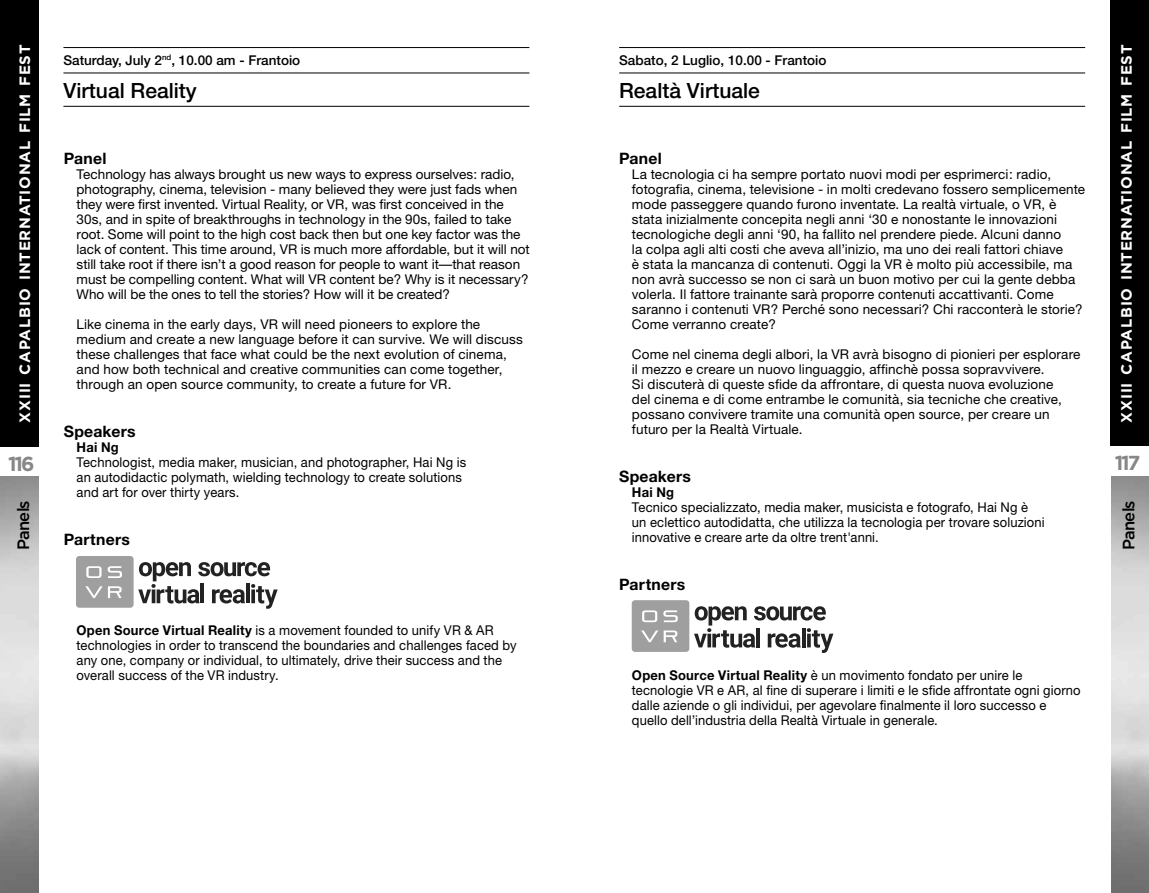
<style>
.page{position:relative;width:1149px;height:893px;background:#fff}
.page>*{position:absolute;margin:0;border:0;box-sizing:border-box;transform-origin:0 0}
.t1{font:500 21px "Helvetica Neue";color:#000}
.t2{font:700 20.25px "Gotham";letter-spacing:-.1em;color:#878787}
.t3{font:500 16.5px "Gotham";letter-spacing:-.05em;color:#000}
.t4{font:700 15.75px "Helvetica Neue";letter-spacing:.015em;color:#000}
.t5{font:700 15px "Gotham";letter-spacing:.05em;color:#fff}
.t6{font:13.5px/15px "Helvetica Neue";letter-spacing:.01em;color:#000}
.t7{font:13.5px/15px "Helvetica Neue";letter-spacing:.01em;color:#000;scale:.96 1}
.t8{font:500 13.5px "Helvetica Neue";color:#000}
.t9{font:700 13.5px "Helvetica Neue";letter-spacing:.02em;color:#000;scale:.96 1}
.s1{font-weight:700}
</style>
<div class="page">
<div style="left:0;top:0;width:38px;height:446px;background:#000"></div>
<div style="left:1110px;top:0;width:38px;height:446px;background:#000"></div>
<hr style="left:63px;top:47px;width:466px;height:1px;background:#000">
<hr style="left:63px;top:73px;width:466px;height:1px;background:#000">
<hr style="left:63px;top:106px;width:466px;height:1px;background:#000">
<hr style="left:619px;top:47px;width:465px;height:1px;background:#000">
<hr style="left:619px;top:73px;width:465px;height:1px;background:#000">
<hr style="left:619px;top:106px;width:465px;height:1px;background:#000">
<svg style="left:76px;top:556px;width:201px;height:53px"></svg>
<svg style="left:631px;top:600px;width:202px;height:53px"></svg>
<p class="t5" style="left:16px;top:423px;width:379px;rotate:-90deg">XXIII CAPALBIO INTERNATIONAL FILM FEST</p>
<p class="t5" style="left:1117px;top:423px;width:379px;rotate:-90deg">XXIII CAPALBIO INTERNATIONAL FILM FEST</p>
<p class="t8" style="left:63px;top:52px;width:238px">Saturday, July 2<sup>nd</sup>, 10.00 am - Frantoio</p>
<h1 class="t1" style="left:63px;top:78px;width:135px">Virtual Reality</h1>
<p class="t8" style="left:619px;top:52px;width:209px">Sabato, 2 Luglio, 10.00 - Frantoio</p>
<h1 class="t1" style="left:619px;top:78px;width:142px">Realtà Virtuale</h1>
<p class="t4" style="left:64px;top:149px;width:44px">Panel</p>
<p class="t6" style="left:77px;top:167px;width:454px">Technology has always brought us new ways to express ourselves: radio, photography, cinema, television - many believed they were just fads when they were first invented. Virtual Reality, or VR, was first conceived in the 30s, and in spite of breakthroughs in technology in the 90s, failed to take root. Some will point to the high cost back then but one key factor was the lack of content. This time around, VR is much more affordable, but it will not still take root if there isn’t a good reason for people to want it—that reason must be compelling content. What will VR content be? Why is it necessary?<br>Who will be the ones to tell the stories? How will it be created?</p>
<p class="t6" style="left:77px;top:317px;width:447px">Like cinema in the early days, VR will need pioneers to explore the medium and create a new language before it can survive. We will discuss these challenges that face what could be the next evolution of cinema, and how both technical and creative communities can come together, through an open source community, to create a future for VR.</p>
<p class="t4" style="left:64px;top:422px;width:73px">Speakers</p>
<p class="t9" style="left:77px;top:439px;width:45px">Hai Ng</p>
<p class="t7" style="left:77px;top:455px;width:407px">Technologist, media maker, musician, and photographer, Hai Ng is an autodidactic polymath, wielding technology to create solutions and art for over thirty years.</p>
<p class="t4" style="left:64px;top:530px;width:68px">Partners</p>
<p class="t4" style="left:619px;top:149px;width:44px">Panel</p>
<p class="t6" style="left:631px;top:167px;width:454px">La tecnologia ci ha sempre portato nuovi modi per esprimerci: radio, fotografia, cinema, televisione - in molti credevano fossero semplicemente mode passeggere quando furono inventate. La realtà virtuale, o VR, è stata inizialmente concepita negli anni ‘30 e nonostante le innovazioni tecnologiche degli anni ‘90, ha fallito nel prendere piede. Alcuni danno<br>la colpa agli alti costi che aveva all’inizio, ma uno dei reali fattori chiave<br>è stata la mancanza di contenuti. Oggi la VR è molto più accessibile, ma non avrà successo se non ci sarà un buon motivo per cui la gente debba volerla. Il fattore trainante sarà proporre contenuti accattivanti. Come saranno i contenuti VR? Perché sono necessari? Chi racconterà le storie?<br>Come verranno create?</p>
<p class="t6" style="left:631px;top:347px;width:450px">Come nel cinema degli albori, la VR avrà bisogno di pionieri per esplorare il mezzo e creare un nuovo linguaggio, affinchè possa sopravvivere.<br>Si discuterà di queste sfide da affrontare, di questa nuova evoluzione<br>del cinema e di come entrambe le comunità, sia tecniche che creative, possano convivere tramite una comunità open source, per creare un futuro per la Realtà Virtuale.</p>
<p class="t4" style="left:619px;top:467px;width:73px">Speakers</p>
<p class="t9" style="left:631px;top:484px;width:45px">Hai Ng</p>
<p class="t7" style="left:631px;top:500px;width:431px">Tecnico specializzato, media maker, musicista e fotografo, Hai Ng è un eclettico autodidatta, che utilizza la tecnologia per trovare soluzioni innovative e creare arte da oltre trent'anni.</p>
<p class="t4" style="left:619px;top:575px;width:68px">Partners</p>
<h2 class="t2" style="left:8px;top:452px;width:28px">116</h2>
<h2 class="t2" style="left:1114px;top:451px;width:27px">117</h2>
<p class="t3" style="left:14px;top:550px;width:51px;rotate:-90deg">Panels</p>
<p class="t3" style="left:1118px;top:550px;width:51px;rotate:-90deg">Panels</p>
<p class="t7" style="left:77px;top:623px;width:460px"><span class="s1">Open Source Virtual Reality</span> is a movement founded to unify VR &amp; AR technologies in order to transcend the boundaries and challenges faced by any one, company or individual, to ultimately, drive their success and the overall success of the VR industry.</p>
<p class="t7" style="left:631px;top:668px;width:468px"><span class="s1">Open Source Virtual Reality</span> è un movimento fondato per unire le tecnologie VR e AR, al fine di superare i limiti e le sfide affrontate ogni giorno dalle aziende o gli individui, per agevolare finalmente il loro successo e quello dell’industria della Realtà Virtuale in generale.</p>
</div>
